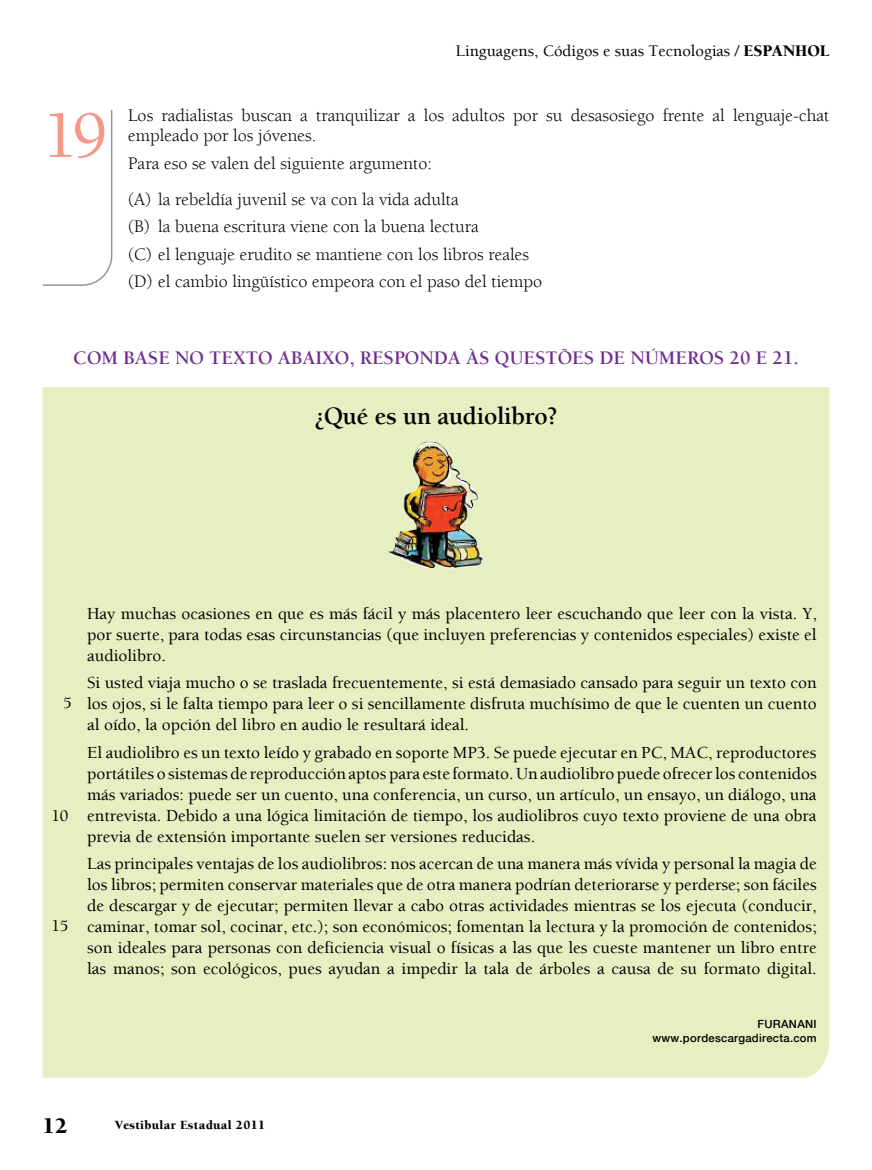
<style>
.page{position:relative;width:872px;height:1170px;background:#fff}
.page>*{position:absolute;margin:0;border:0;box-sizing:border-box;transform-origin:0 0}
.t1{font:500 67.5px "Berkeley";color:#f69787}
.t2{font:700 25.5px "Berkeley";letter-spacing:-.01em;color:#000}
.t3{font:900 22.5px "Berkeley";color:#000}
.t4{font:700 19.5px "Berkeley";color:#702c91}
.t5{font:18px/27.5px "Berkeley";color:#000}
.t6{font:500 17.25px/21px "Berkeley";color:#000;text-align:justify}
.t7{font:500 16.5px "Berkeley";color:#000}
.t8{font:900 12.75px "Berkeley";letter-spacing:.025em;color:#000}
.t9{font:500 11.25px/13.5px "Helvetica Neue";letter-spacing:.025em;color:#000;text-align:right}
.s1{font-weight:900}
</style>
<div class="page">
<div style="left:43px;top:387px;width:786px;height:690px;background:#e6efc1"></div>
<img style="left:387px;top:442px;width:99px;height:126px">
<svg style="left:42px;top:110px;width:71px;height:176px"></svg>
<h1 class="t1" style="left:43px;top:100px;width:67px">19</h1>
<p class="t7" style="left:456px;top:42px;width:375px">Linguagens, Códigos e suas Tecnologias / <span class="s1">Espanhol</span></p>
<p class="t5" style="left:128px;top:106px;width:702px;line-height:19.5px">Los radialistas buscan a tranquilizar a los adultos por su desasosiego frente al lenguaje-chat empleado por los jóvenes.</p>
<p class="t5" style="left:128px;top:146px;width:332px;line-height:35.8px">Para eso se valen del siguiente argumento: (A) la rebeldía juvenil se va con la vida adulta</p>
<p class="t5" style="left:128px;top:213px;width:415px">(B) la buena escritura viene con la buena lectura<br>(C) el lenguaje erudito se mantiene con los libros reales (D) el cambio lingüístico empeora con el paso del tiempo</p>
<p class="t4" style="left:73px;top:347px;width:727px">COM BASE NO TEXTO ABAIXO, RESPONDA ÀS QUESTÕES DE NÚMEROS 20 e 21.</p>
<h2 class="t2" style="left:314px;top:402px;width:245px">¿Qué es un audiolibro?</h2>
<p class="t7" style="left:63px;top:693px;width:10px">5</p>
<p class="t7" style="left:52px;top:806px;width:18px">10</p>
<p class="t7" style="left:52px;top:917px;width:18px">15</p>
<p class="t6" style="left:87px;top:603px;width:731px">Hay muchas ocasiones en que es más fácil y más placentero leer escuchando que leer con la vista. Y, por suerte, para todas esas circunstancias (que incluyen preferencias y contenidos especiales) existe el audiolibro.</p>
<p class="t6" style="left:87px;top:672px;width:731px">Si usted viaja mucho o se traslada frecuentemente, si está demasiado cansado para seguir un texto con los ojos, si le falta tiempo para leer o si sencillamente disfruta muchísimo de que le cuenten un cuento al oído, la opción del libro en audio le resultará ideal.</p>
<p class="t6" style="left:87px;top:742px;width:731px">El audiolibro es un texto leído y grabado en soporte MP3. Se puede ejecutar en PC, MAC, reproductores portátiles o sistemas de reproducción aptos para este formato. Un audiolibro puede ofrecer los contenidos más variados: puede ser un cuento, una conferencia, un curso, un artículo, un ensayo, un diálogo, una entrevista. Debido a una lógica limitación de tiempo, los audiolibros cuyo texto proviene de una obra previa de extensión importante suelen ser versiones reducidas.</p>
<p class="t6" style="left:87px;top:853px;width:731px">Las principales ventajas de los audiolibros: nos acercan de una manera más vívida y personal la magia de los libros; permiten conservar materiales que de otra manera podrían deteriorarse y perderse; son fáciles de descargar y de ejecutar; permiten llevar a cabo otras actividades mientras se los ejecuta (conducir, caminar, tomar sol, cocinar, etc.); son económicos; fomentan la lectura y la promoción de contenidos; son ideales para personas con deficiencia visual o físicas a las que les cueste mantener un libro entre las manos; son ecológicos, pues ayudan a impedir la tala de árboles a causa de su formato digital.</p>
<p class="t9" style="left:652px;top:1017px;width:166px">FURANANI www.pordescargadirecta.com</p>
<h3 class="t3" style="left:43px;top:1113px;width:27px">12</h3>
<p class="t8" style="left:115px;top:1118px;width:152px">Vestibular Estadual 2011</p>
</div>
